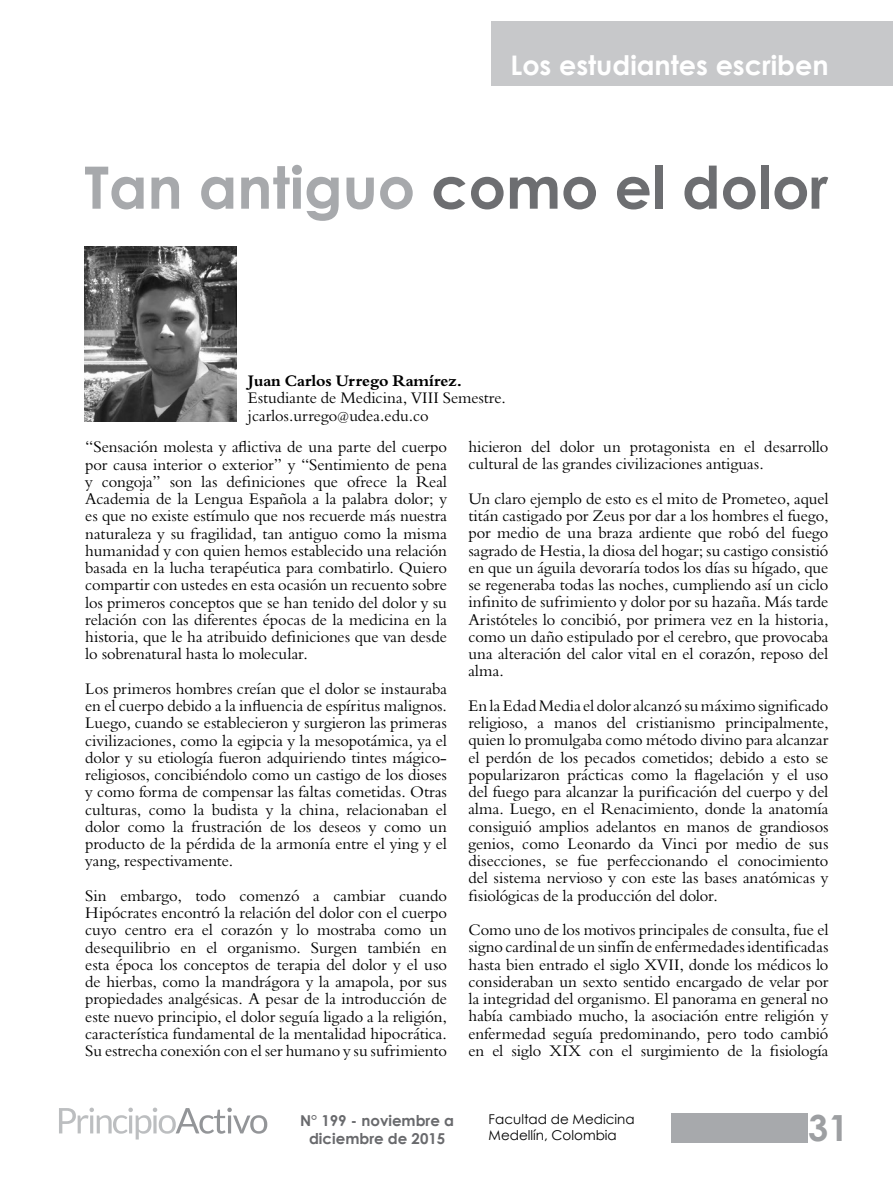
<style>
.page{position:relative;width:893px;height:1191px;background:#fff}
.page>*{position:absolute;margin:0;border:0;box-sizing:border-box;transform-origin:0 0}
.t1{font:700 58.5px "Century Gothic";color:#6d6e71}
.t2{font:700 36px "Century Gothic";color:#9d9fa2}
.t3{font:700 27px "Century Gothic";color:#fff}
.t4{font:15.75px/17.2px "Bergamo Std";color:#000;text-align:justify}
.t5{font:700 15.75px "Bergamo Std";color:#000}
.t6{font:700 15px/18px "Century Gothic";color:#696a6d;text-align:center}
.t7{font:13.5px/16.2px "Century Gothic";color:#000}
.s1{color:#a7a9ac}
</style>
<div class="page">
<svg style="left:59px;top:1107px;width:208px;height:32px"></svg>
<div style="left:671px;top:1113px;width:137px;height:30px;background:#a7a9ac"></div>
<div style="left:491px;top:21px;width:402px;height:65px;background:#c7c8ca"></div>
<img style="left:85px;top:247px;width:151px;height:174px">
<h3 class="t3" style="left:510px;top:45px;width:320px">Los estudiantes escriben</h3>
<h1 class="t1" style="left:84px;top:143px;width:745px"><span class="s1">Tan antiguo</span> como el dolor</h1>
<p class="t5" style="left:248px;top:372px;width:216px">Juan Carlos Urrego Ramírez.</p>
<p class="t4" style="left:248px;top:389px;width:259px">Estudiante de Medicina, VIII Semestre. jcarlos.urrego@udea.edu.co</p>
<p class="t4" style="left:85px;top:438px;width:363px">“Sensación molesta y aflictiva de una parte del cuerpo por causa interior o exterior” y “Sentimiento de pena y congoja” son las definiciones que ofrece la Real Academia de la Lengua Española a la palabra dolor; y es que no existe estímulo que nos recuerde más nuestra naturaleza y su fragilidad, tan antiguo como la misma humanidad y con quien hemos establecido una relación basada en la lucha terapéutica para combatirlo. Quiero compartir con ustedes en esta ocasión un recuento sobre los primeros conceptos que se han tenido del dolor y su relación con las diferentes épocas de la medicina en la historia, que le ha atribuido definiciones que van desde lo sobrenatural hasta lo molecular.</p>
<p class="t4" style="left:85px;top:680px;width:363px">Los primeros hombres creían que el dolor se instauraba en el cuerpo debido a la influencia de espíritus malignos.<br>Luego, cuando se establecieron y surgieron las primeras civilizaciones, como la egipcia y la mesopotámica, ya el dolor y su etiología fueron adquiriendo tintes mágico&shy;religiosos, concibiéndolo como un castigo de los dioses y como forma de compensar las faltas cometidas. Otras culturas, como la budista y la china, relacionaban el dolor como la frustración de los deseos y como un producto de la pérdida de la armonía entre el ying y el yang, respectivamente.</p>
<p class="t4" style="left:85px;top:887px;width:363px">Sin embargo, todo comenzó a cambiar cuando Hipócrates encontró la relación del dolor con el cuerpo cuyo centro era el corazón y lo mostraba como un desequilibrio en el organismo. Surgen también en esta época los conceptos de terapia del dolor y el uso de hierbas, como la mandrágora y la amapola, por sus propiedades analgésicas. A pesar de la introducción de este nuevo principio, el dolor seguía ligado a la religión, característica fundamental de la mentalidad hipocrática.<br>Su estrecha conexión con el ser humano y su sufrimiento</p>
<p class="t4" style="left:468px;top:438px;width:361px">hicieron del dolor un protagonista en el desarrollo cultural de las grandes civilizaciones antiguas.</p>
<p class="t4" style="left:468px;top:490px;width:362px">Un claro ejemplo de esto es el mito de Prometeo, aquel titán castigado por Zeus por dar a los hombres el fuego, por medio de una braza ardiente que robó del fuego sagrado de Hestia, la diosa del hogar; su castigo consistió en que un águila devoraría todos los días su hígado, que se regeneraba todas las noches, cumpliendo así un ciclo infinito de sufrimiento y dolor por su hazaña. Más tarde Aristóteles lo concibió, por primera vez en la historia, como un daño estipulado por el cerebro, que provocaba una alteración del calor vital en el corazón, reposo del alma.</p>
<p class="t4" style="left:468px;top:697px;width:362px">En la Edad Media el dolor alcanzó su máximo significado religioso, a manos del cristianismo principalmente, quien lo promulgaba como método divino para alcanzar el perdón de los pecados cometidos; debido a esto se popularizaron prácticas como la flagelación y el uso del fuego para alcanzar la purificación del cuerpo y del alma. Luego, en el Renacimiento, donde la anatomía consiguió amplios adelantos en manos de grandiosos genios, como Leonardo da Vinci por medio de sus disecciones, se fue perfeccionando el conocimiento del sistema nervioso y con este las bases anatómicas y fisiológicas de la producción del dolor.</p>
<p class="t4" style="left:468px;top:921px;width:362px">Como uno de los motivos principales de consulta, fue el signo cardinal de un sinfín de enfermedades identificadas hasta bien entrado el siglo XVII, donde los médicos lo consideraban un sexto sentido encargado de velar por la integridad del organismo. El panorama en general no había cambiado mucho, la asociación entre religión y enfermedad seguía predominando, pero todo cambió en el siglo XIX con el surgimiento de la fisiología</p>
<p class="t7" style="left:489px;top:1111px;width:147px">Facultad de Medicina<br>Medellín, Colombia</p>
<p class="t6" style="left:300px;top:1111px;width:155px">N° 199 - noviembre a diciembre de 2015</p>
<h2 class="t2" style="left:808px;top:1100px;width:42px">31</h2>
</div>
